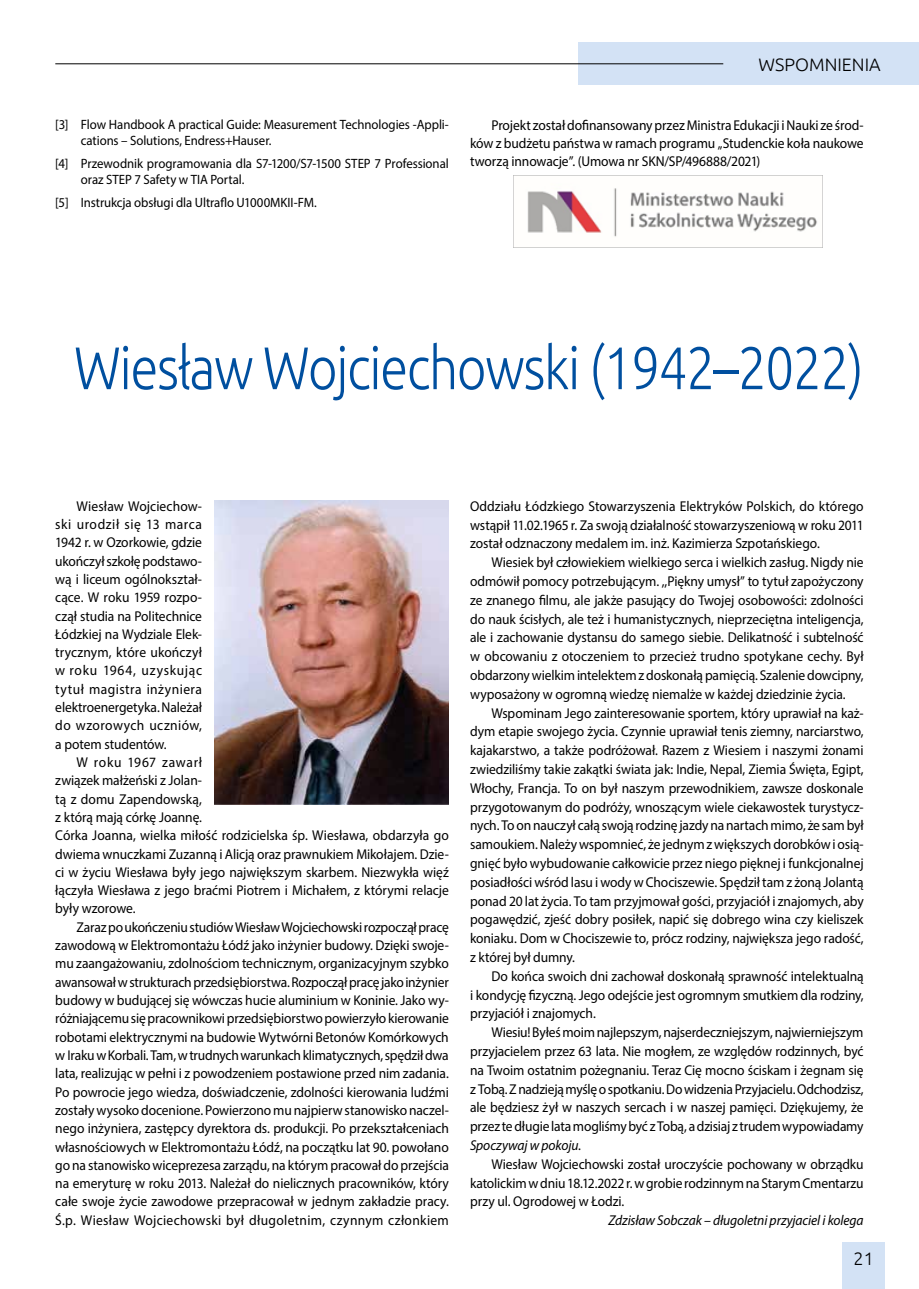
<style>
.page{position:relative;width:919px;height:1289px;background:#fff}
.page>*{position:absolute;margin:0;border:0;box-sizing:border-box;transform-origin:0 0}
.t1{font:300 60px "Ubuntu";letter-spacing:-.025em;color:#004f9f;scale:.85 1}
.t2{font:300 18px "Ubuntu";color:#000}
.t3{font:14.25px/18.3px "Myriad Pro";letter-spacing:-.005em;color:#000;text-align:justify;scale:.95 1}
.t4{font:italic 14.25px "Myriad Pro";letter-spacing:-.01em;color:#000;scale:.95 1}
.t5{font:13.5px/16.2px "Myriad Pro";letter-spacing:-.005em;color:#000;scale:.95 1}
.s1{font-style:italic}
</style>
<div class="page">
<div style="left:842px;top:1242px;width:42px;height:46px;background:#d3e2f5"></div>
<div style="left:578px;top:43px;width:340px;height:42px;background:#d3e2f5"></div>
<img style="left:513px;top:175px;width:309px;height:72px">
<img style="left:215px;top:500px;width:234px;height:304px">
<hr style="left:55px;top:63px;width:668px;height:1px;background:#000">
<p class="t5" style="left:81px;top:116px;width:389px;text-indent:-26px">[3] Flow Handbook A practical Guide: Measurement Technologies -Appli&shy;cations – Solutions, Endress+Hauser.</p>
<p class="t5" style="left:81px;top:155px;width:389px;text-indent:-26px">[4] Przewodnik programowania dla S7-1200/S7-1500 STEP 7 Professional oraz STEP 7 Safety w TIA Portal.</p>
<p class="t5" style="left:55px;top:194px;width:277px">[5] Instrukcja obsługi dla Ultraflo U1000MKII-FM.</p>
<p class="t2" style="left:758px;top:54px;width:124px">WSPOMNIENIA</p>
<p class="t3" style="left:470px;top:116px;width:416px;text-indent:21px">Projekt został dofinansowany przez Ministra Edukacji i Nauki ze środ&shy;ków z budżetu państwa w ramach programu „Studenckie koła naukowe tworzą innowacje”. (Umowa nr SKN/SP/496888/2021)</p>
<h1 class="t1" style="left:74px;top:332px;width:930px">Wiesław Wojciechowski (1942–2022)</h1>
<p class="t3" style="left:55px;top:496px;width:156px;text-indent:21px">Wiesław Wojciechow&shy;ski urodził się 13 marca 1942 r. w Ozorkowie, gdzie ukończył szkołę podstawo&shy;wą i liceum ogólnokształ&shy;cące. W roku 1959 rozpo&shy;czął studia na Politechnice Łódzkiej na Wydziale Elek&shy;trycznym, które ukończył w roku 1964, uzyskując tytuł magistra inżyniera elektroenergetyka. Należał do wzorowych uczniów, a potem studentów.</p>
<p class="t3" style="left:55px;top:752px;width:416px;text-align:left;text-indent:21px">W roku 1967 zawarł<br>związek małżeński z Jolan-<br>tą z domu Zapendowską,<br>z którą mają córkę Joannę.<br>Córka Joanna, wielka miłość rodzicielska śp. Wiesława, obdarzyła go dwiema wnuczkami Zuzanną i Alicją oraz prawnukiem Mikołajem. Dzie&shy;ci w życiu Wiesława były jego największym skarbem. Niezwykła więź łączyła Wiesława z jego braćmi Piotrem i Michałem, z którymi relacje były wzorowe.</p>
<p class="t3" style="left:55px;top:917px;width:416px;text-indent:21px">Zaraz po ukończeniu studiów Wiesław Wojciechowski rozpoczął pracę zawodową w Elektromontażu Łódź jako inżynier budowy. Dzięki swoje&shy;mu zaangażowaniu, zdolnościom technicznym, organizacyjnym szybko awansował w strukturach przedsiębiorstwa. Rozpoczął pracę jako inżynier budowy w budującej się wówczas hucie aluminium w Koninie. Jako wy&shy;różniającemu się pracownikowi przedsiębiorstwo powierzyło kierowanie robotami elektrycznymi na budowie Wytwórni Betonów Komórkowych w Iraku w Korbali. Tam, w trudnych warunkach klimatycznych, spędził dwa lata, realizując w pełni i z powodzeniem postawione przed nim zadania.<br>Po powrocie jego wiedza, doświadczenie, zdolności kierowania ludźmi zostały wysoko docenione. Powierzono mu najpierw stanowisko naczel&shy;nego inżyniera, zastępcy dyrektora ds. produkcji. Po przekształceniach własnościowych w Elektromontażu Łódź, na początku lat 90. powołano go na stanowisko wiceprezesa zarządu, na którym pracował do przejścia na emeryturę w roku 2013. Należał do nielicznych pracowników, który całe swoje życie zawodowe przepracował w jednym zakładzie pracy.<br>Ś.p. Wiesław Wojciechowski był długoletnim, czynnym członkiem</p>
<p class="t3" style="left:470px;top:496px;width:416px;line-height:18.8px">Oddziału Łódzkiego Stowarzyszenia Elektryków Polskich, do którego wstąpił 11.02.1965 r. Za swoją działalność stowarzyszeniową w roku 2011 został odznaczony medalem im. inż. Kazimierza Szpotańskiego.</p>
<p class="t3" style="left:470px;top:552px;width:416px;line-height:18.8px;text-indent:21px">Wiesiek był człowiekiem wielkiego serca i wielkich zasług. Nigdy nie odmówił pomocy potrzebującym. ,,Piękny umysł” to tytuł zapożyczony ze znanego filmu, ale jakże pasujący do Twojej osobowości: zdolności do nauk ścisłych, ale też i humanistycznych, nieprzeciętna inteligencja, ale i zachowanie dystansu do samego siebie. Delikatność i subtelność w obcowaniu z otoczeniem to przecież trudno spotykane cechy. Był obdarzony wielkim intelektem z doskonałą pamięcią. Szalenie dowcipny, wyposażony w ogromną wiedzę niemalże w każdej dziedzinie życia.</p>
<p class="t3" style="left:470px;top:703px;width:416px;line-height:18.8px;text-indent:21px">Wspominam Jego zainteresowanie sportem, który uprawiał na każ&shy;dym etapie swojego życia. Czynnie uprawiał tenis ziemny, narciarstwo, kajakarstwo, a także podróżował. Razem z Wiesiem i naszymi żonami zwiedziliśmy takie zakątki świata jak: Indie, Nepal, Ziemia Święta, Egipt, Włochy, Francja. To on był naszym przewodnikiem, zawsze doskonale przygotowanym do podróży, wnoszącym wiele ciekawostek turystycz&shy;nych. To on nauczył całą swoją rodzinę jazdy na nartach mimo, że sam był samoukiem. Należy wspomnieć, że jednym z większych dorobków i osią&shy;gnięć było wybudowanie całkowicie przez niego pięknej i funkcjonalnej posiadłości wśród lasu i wody w Chociszewie. Spędził tam z żoną Jolantą ponad 20 lat życia. To tam przyjmował gości, przyjaciół i znajomych, aby pogawędzić, zjeść dobry posiłek, napić się dobrego wina czy kieliszek koniaku. Dom w Chociszewie to, prócz rodziny, największa jego radość, z której był dumny.</p>
<p class="t3" style="left:470px;top:966px;width:416px;line-height:18.8px;text-indent:21px">Do końca swoich dni zachował doskonałą sprawność intelektualną i kondycję fizyczną. Jego odejście jest ogromnym smutkiem dla rodziny, przyjaciół i znajomych.</p>
<p class="t3" style="left:470px;top:1022px;width:416px;line-height:18.8px;text-indent:21px">Wiesiu! Byłeś moim najlepszym, najserdeczniejszym, najwierniejszym przyjacielem przez 63 lata. Nie mogłem, ze względów rodzinnych, być na Twoim ostatnim pożegnaniu. Teraz Cię mocno ściskam i żegnam się z Tobą. Z nadzieją myślę o spotkaniu. Do widzenia Przyjacielu. Odchodzisz, ale będziesz żył w naszych sercach i w naszej pamięci. Dziękujemy, że przez te długie lata mogliśmy być z Tobą, a dzisiaj z trudem wypowiadamy <span class="s1">Spoczywaj w pokoju</span>.</p>
<p class="t3" style="left:470px;top:1154px;width:416px;line-height:18.8px;text-indent:21px">Wiesław Wojciechowski został uroczyście pochowany w obrządku katolickim w dniu 18.12.2022 r. w grobie rodzinnym na Starym Cmentarzu przy ul. Ogrodowej w Łodzi.</p>
<p class="t4" style="left:608px;top:1211px;width:270px">Zdzisław Sobczak – długoletni przyjaciel i kolega</p>
<p class="t2" style="left:853px;top:1247px;width:22px">21</p>
</div>
